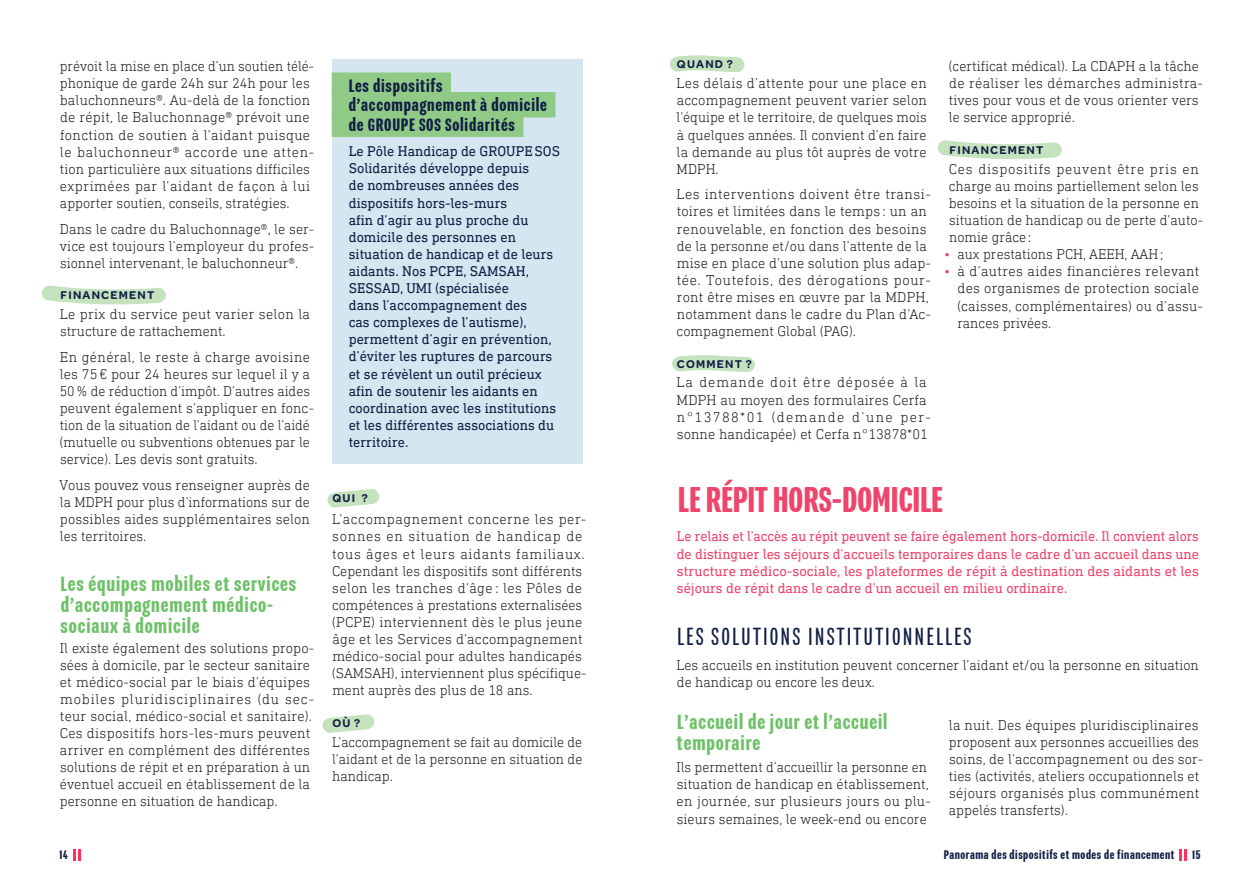
<style>
.page{position:relative;width:1259px;height:893px;background:#fff}
.page>*{position:absolute;margin:0;border:0;box-sizing:border-box;transform-origin:0 0}
.titre_2{font:500 39px "Program Narrow";color:#ef446b}
.Style_de_paragraphe{font:27px "Program Narrow";letter-spacing:.08em;color:#131e45}
.titre_3{font:500 22.5px/21px "Program Narrow";letter-spacing:.04em;color:#6ec169}
.titres_focus{font:500 19.5px "Program Narrow";letter-spacing:.04em;color:#131e45}
.TEXTE_COURANT{font:300 14.25px/17.1px "DIN Next Slab Pro";letter-spacing:.005em;color:#231f20}
.FOCUS{font:14.25px/17.1px "DIN Next Slab Pro";color:#131e45}
.chapo_rose{font:14.25px/17.1px "DIN Next Slab Pro";color:#ef446b;text-align:justify}
.titre_3-2{font:500 13.5px "Program Narrow";letter-spacing:.04em;color:#131e45}
.titre_4_-2{font:600 12px "Omnes";letter-spacing:.105em;color:#131e45}
.s1{color:#ef377c}
</style>
<div class="page">
<svg style="left:322px;top:714px;width:52px;height:19px"></svg>
<svg style="left:938px;top:140px;width:124px;height:19px"></svg>
<svg style="left:327px;top:489px;width:52px;height:19px"></svg>
<svg style="left:672px;top:355px;width:83px;height:17px"></svg>
<svg style="left:670px;top:55px;width:74px;height:17px"></svg>
<svg style="left:42px;top:285px;width:124px;height:20px"></svg>
<svg style="left:73px;top:849px;width:7px;height:11px"></svg>
<svg style="left:1179px;top:849px;width:8px;height:11px"></svg>
<div style="left:332px;top:60px;width:251px;height:404px;background:#d6e6f0"></div>
<div style="left:332px;top:72px;width:119px;height:26px;background:#8fcb87"></div>
<div style="left:332px;top:92px;width:223px;height:25px;background:#8fcb87"></div>
<div style="left:332px;top:111px;width:191px;height:26px;background:#8fcb87"></div>
<p class="TEXTE_COURANT" style="left:60px;top:58px;width:256px">prévoit la mise en place d’un soutien télé&shy;phonique de garde 24h sur 24h pour les baluchonneurs®. Au-delà de la fonction de répit, le Baluchonnage® prévoit une fonction de soutien à l’aidant puisque le baluchonneur® accorde une atten&shy;tion particulière aux situations difficiles exprimées par l’aidant de façon à lui apporter soutien, conseils, stratégies.</p>
<p class="TEXTE_COURANT" style="left:60px;top:220px;width:256px;text-align:justify">Dans le cadre du Baluchonnage®, le ser&shy;vice est toujours l’employeur du profes&shy;sionnel intervenant, le baluchonneur®.</p>
<p class="titre_4_-2" style="left:61px;top:288px;width:95px">FINANCEMENT</p>
<p class="TEXTE_COURANT" style="left:60px;top:306px;width:252px">Le prix du service peut varier selon la structure de rattachement.</p>
<p class="TEXTE_COURANT" style="left:60px;top:348px;width:256px">En général, le reste à charge avoisine les 75 € pour 24 heures sur lequel il y a 50% de réduction d’impôt. D’autres aides peuvent également s’appliquer en fonc&shy;tion de la situation de l’aidant ou de l’aidé (mutuelle ou subventions obtenues par le service). Les devis sont gratuits.</p>
<p class="TEXTE_COURANT" style="left:60px;top:477px;width:252px;text-align:justify">Vous pouvez vous renseigner auprès de la MDPH pour plus d’informations sur de possibles aides supplémentaires selon les territoires.</p>
<p class="titre_3" style="left:61px;top:573px;width:237px">Les équipes mobiles et services d’accompagnement médico&shy;sociaux à domicile</p>
<p class="TEXTE_COURANT" style="left:60px;top:639px;width:256px">Il existe également des solutions propo&shy;sées à domicile, par le secteur sanitaire et médico-social par le biais d’équipes mobiles pluridisciplinaires (du sec&shy;teur social, médico-social et sanitaire).<br>Ces dispositifs hors-les-murs peuvent arriver en complément des différentes solutions de répit et en préparation à un éventuel accueil en établissement de la personne en situation de handicap.</p>
<p class="titres_focus" style="left:349px;top:75px;width:95px">Les dispositifs</p>
<p class="titres_focus" style="left:349px;top:94px;width:200px">d’accompagnement à domicile</p>
<p class="titres_focus" style="left:349px;top:114px;width:168px">de GROUPE SOS Solidarités</p>
<p class="FOCUS" style="left:349px;top:143px;width:213px">Le Pôle Handicap de GROUPESOS<br>Solidarités développe depuis<br>de nombreuses années des dispositifs hors-les-murs<br>afin d’agir au plus proche du domicile des personnes en situation de handicap et de leurs aidants. Nos PCPE, SAMSAH,<br>SESSAD, UMI (spécialisée<br>dans l’accompagnement des<br>cas complexes de l’autisme), permettent d’agir en prévention, d’éviter les ruptures de parcours et se révèlent un outil précieux afin de soutenir les aidants en coordination avec les institutions et les différentes associations du territoire.</p>
<p class="titre_4_-2" style="left:332px;top:491px;width:37px">QUI ?</p>
<p class="TEXTE_COURANT" style="left:332px;top:511px;width:256px">L’accompagnement concerne les per&shy;sonnes en situation de handicap de tous âges et leurs aidants familiaux.<br>Cependant les dispositifs sont différents selon les tranches d’âge : les Pôles de compétences à prestations externalisées (PCPE) interviennent dès le plus jeune âge et les Services d’accompagnement médico-social pour adultes handicapés (SAMSAH), interviennent plus spécifique&shy;ment auprès des plus de 18 ans.</p>
<p class="titre_4_-2" style="left:332px;top:716px;width:29px">OÙ?</p>
<p class="TEXTE_COURANT" style="left:332px;top:733px;width:252px;text-align:justify">L’accompagnement se fait au domicile de l’aidant et de la personne en situation de handicap.</p>
<p class="titre_4_-2" style="left:677px;top:57px;width:57px">QUAND ?</p>
<p class="TEXTE_COURANT" style="left:676px;top:75px;width:252px;text-align:justify">Les délais d’attente pour une place en accompagnement peuvent varier selon l’équipe et le territoire, de quelques mois à quelques années. Il convient d’en faire la demande au plus tôt auprès de votre MDPH.</p>
<p class="TEXTE_COURANT" style="left:676px;top:186px;width:256px">Les interventions doivent être transi&shy;toires et limitées dans le temps : un an renouvelable, en fonction des besoins de la personne et/ou dans l’attente de la mise en place d’une solution plus adap&shy;tée. Toutefois, des dérogations pour&shy;ront être mises en œuvre par la MDPH, notamment dans le cadre du Plan d’Ac&shy;compagnement Global (PAG).</p>
<p class="titre_4_-2" style="left:677px;top:357px;width:76px">COMMENT ?</p>
<p class="TEXTE_COURANT" style="left:676px;top:374px;width:256px">La demande doit être déposée à la MDPH au moyen des formulaires Cerfa n°13788*01 (demande d’une per&shy;sonne handicapée) et Cerfa n°13878*01</p>
<p class="TEXTE_COURANT" style="left:948px;top:58px;width:256px">(certificat médical). La CDAPH a la tâche de réaliser les démarches administra&shy;tives pour vous et de vous orienter vers le service approprié.</p>
<p class="titre_4_-2" style="left:949px;top:143px;width:95px">FINANCEMENT</p>
<p class="TEXTE_COURANT" style="left:948px;top:160px;width:256px">Ces dispositifs peuvent être pris en charge au moins partiellement selon les besoins et la situation de la personne en situation de handicap ou de perte d’auto&shy;nomie grâce :</p>
<p class="TEXTE_COURANT" style="left:944px;top:246px;width:221px"><span class="s1">•</span> aux prestations PCH, AEEH, AAH;</p>
<p class="TEXTE_COURANT" style="left:957px;top:263px;width:247px;text-indent:-13px"><span class="s1">•</span> à d’autres aides financières relevant des organismes de protection sociale (caisses, complémentaires) ou d’assu&shy;rances privées.</p>
<p class="titre_2" style="left:678px;top:478px;width:266px">LE RÉPIT HORS-DOMICILE</p>
<p class="chapo_rose" style="left:677px;top:528px;width:524px">Le relais et l’accès au répit peuvent se faire également hors-domicile. Il convient alors de distinguer les séjours d’accueils temporaires dans le cadre d’un accueil dans une structure médico-sociale, les plateformes de répit à destination des aidants et les séjours de répit dans le cadre d’un accueil en milieu ordinaire.</p>
<p class="Style_de_paragraphe" style="left:677px;top:622px;width:296px">LES SOLUTIONS INSTITUTIONNELLES</p>
<p class="TEXTE_COURANT" style="left:676px;top:656px;width:523px">Les accueils en institution peuvent concerner l’aidant et/ou la personne en situation de handicap ou encore les deux.</p>
<p class="titre_3" style="left:677px;top:711px;width:212px">L’accueil de jour et l’accueil temporaire</p>
<p class="TEXTE_COURANT" style="left:676px;top:759px;width:256px">Ils permettent d’accueillir la personne en situation de handicap en établissement, en journée, sur plusieurs jours ou plu&shy;sieurs semaines, le week-end ou encore</p>
<p class="TEXTE_COURANT" style="left:949px;top:716px;width:256px">la nuit. Des équipes pluridisciplinaires proposent aux personnes accueillies des soins, de l’accompagnement ou des sor&shy;ties (activités, ateliers occupationnels et séjours organisés plus communément appelés transferts).</p>
<p class="titre_3-2" style="left:60px;top:847px;width:10px">14</p>
<p class="titre_3-2" style="left:943px;top:847px;width:232px">Panorama des dispositifs et modes de financement</p>
<p class="titre_3-2" style="left:1192px;top:847px;width:10px">15</p>
</div>
